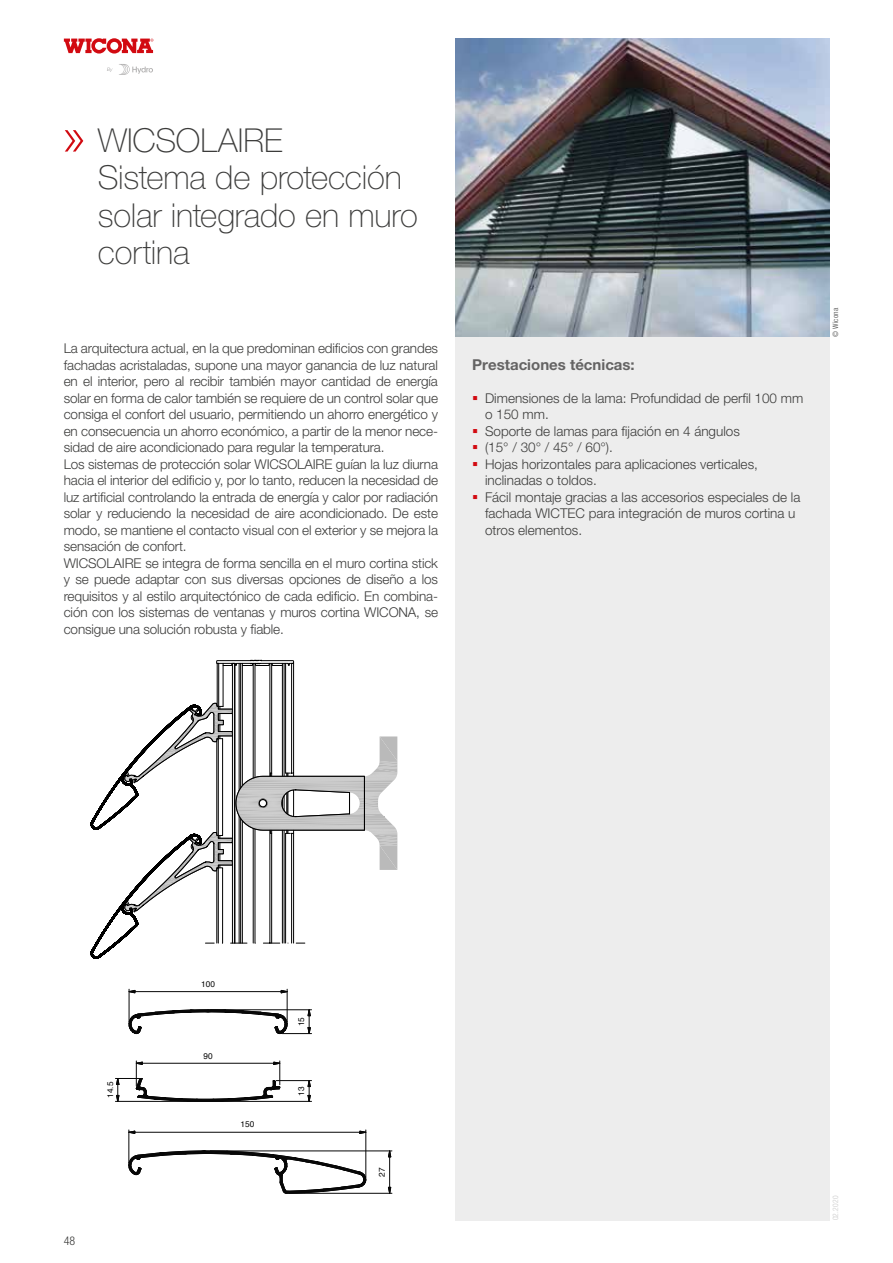
<style>
.page{position:relative;width:893px;height:1263px;background:#fff}
.page>*{position:absolute;margin:0;border:0;box-sizing:border-box;transform-origin:0 0}
.t1{font:100 33px/37.5px "Helvetica Neue LT Pro";letter-spacing:-.005em;color:#3c3c3b}
.t2{font:700 15px "Helvetica Neue LT Pro";color:#646363}
.t3{font:300 13.5px/16.5px "Helvetica Neue LT Pro";letter-spacing:-.01em;color:#3c3c3b}
.t4{font:300 condensed 12px "Helvetica Neue LT Std";color:#3c3c3b}
.t5{font:8.25px "Helvetica";color:#070707}
.t6{font:300 condensed 7.5px "Helvetica Neue LT Std";letter-spacing:.03em;color:#c6c6c6}
.t7{font:condensed 7.5px "Helvetica Neue LT Std";letter-spacing:.02em;color:#575756}
</style>
<div class="page">
<div style="left:455px;top:337px;width:374px;height:883px;background:#ededed"></div>
<svg style="left:64px;top:38px;width:89px;height:16px"></svg>
<svg style="left:107px;top:67px;width:6px;height:5px"></svg>
<svg style="left:119px;top:64px;width:34px;height:11px"></svg>
<img style="left:455px;top:38px;width:374px;height:299px">
<svg style="left:90px;top:660px;width:307px;height:299px"></svg>
<svg style="left:128px;top:1009px;width:163px;height:25px"></svg>
<svg style="left:128px;top:1150px;width:244px;height:44px"></svg>
<svg style="left:128px;top:990px;width:8px;height:3px"></svg>
<svg style="left:280px;top:990px;width:7px;height:3px"></svg>
<hr style="left:135px;top:991px;width:146px;height:1px;background:#070707">
<hr style="left:287px;top:989px;width:1px;height:33px;background:#070707">
<hr style="left:129px;top:989px;width:1px;height:33px;background:#070707">
<svg style="left:307px;top:1010px;width:4px;height:25px"></svg>
<hr style="left:282px;top:1033px;width:30px;height:1px;background:#070707">
<hr style="left:210px;top:1009px;width:102px;height:1px;background:#070707">
<svg style="left:307px;top:1081px;width:4px;height:20px"></svg>
<hr style="left:276px;top:1080px;width:36px;height:1px;background:#070707">
<hr style="left:208px;top:1101px;width:104px;height:1px;background:#070707">
<svg style="left:115px;top:1061px;width:179px;height:41px"></svg>
<hr style="left:115px;top:1101px;width:88px;height:1px;background:#070707">
<svg style="left:128px;top:1130px;width:8px;height:4px"></svg>
<svg style="left:359px;top:1130px;width:7px;height:4px"></svg>
<hr style="left:135px;top:1132px;width:225px;height:1px;background:#070707">
<hr style="left:129px;top:1130px;width:1px;height:33px;background:#070707">
<hr style="left:366px;top:1130px;width:1px;height:47px;background:#070707">
<svg style="left:388px;top:1151px;width:3px;height:6px"></svg>
<svg style="left:388px;top:1186px;width:3px;height:7px"></svg>
<hr style="left:389px;top:1157px;width:1px;height:30px;background:#070707">
<hr style="left:289px;top:1193px;width:103px;height:1px;background:#070707">
<hr style="left:210px;top:1150px;width:182px;height:1px;background:#070707">
<svg style="left:65px;top:130px;width:18px;height:22px"></svg>
<h1 class="t1" style="left:98px;top:121px;width:321px">WICSOLAIRE<br>Sistema de protección solar integrado en muro cortina</h1>
<p class="t3" style="left:64px;top:340px;width:376px">La arquitectura actual, en la que predominan edificios con grandes fachadas acristaladas, supone una mayor ganancia de luz natural en el interior, pero al recibir también mayor cantidad de energía solar en forma de calor también se requiere de un control solar que consiga el confort del usuario, permitiendo un ahorro energético y en consecuencia un ahorro económico, a partir de la menor nece&shy;sidad de aire acondicionado para regular la temperatura.<br>Los sistemas de protección solar WICSOLAIRE guían la luz diurna hacia el interior del edificio y, por lo tanto, reducen la necesidad de luz artificial controlando la entrada de energía y calor por radiación solar y reduciendo la necesidad de aire acondicionado. De este modo, se mantiene el contacto visual con el exterior y se mejora la sensación de confort.<br>WICSOLAIRE se integra de forma sencilla en el muro cortina stick y se puede adaptar con sus diversas opciones de diseño a los requisitos y al estilo arquitectónico de cada edificio. En combina&shy;ción con los sistemas de ventanas y muros cortina WICONA, se consigue una solución robusta y fiable.</p>
<p class="t2" style="left:472px;top:355px;width:164px">Prestaciones técnicas:</p>
<p class="t3" style="left:485px;top:389px;width:320px">Dimensiones de la lama: Profundidad de perfil 100 mm o 150 mm.<br>Soporte de lamas para fijación en 4 ángulos<br>(15° / 30° / 45° / 60°).<br>Hojas horizontales para aplicaciones verticales, inclinadas o toldos.<br>Fácil montaje gracias a las accesorios especiales de la fachada WICTEC para integración de muros cortina u otros elementos.</p>
<p class="t7" style="left:831px;top:337px;width:30px;rotate:-90deg">© Wicona</p>
<p class="t5" style="left:104px;top:1098px;width:18px;rotate:-90deg">14.5</p>
<p class="t4" style="left:64px;top:1234px;width:13px">48</p>
<p class="t5" style="left:201px;top:977px;width:15px">100</p>
<p class="t5" style="left:203px;top:1049px;width:11px">90</p>
<p class="t5" style="left:241px;top:1118px;width:15px">150</p>
<p class="t5" style="left:295px;top:1026px;width:11px;rotate:-90deg">15</p>
<p class="t5" style="left:295px;top:1095px;width:11px;rotate:-90deg">13</p>
<p class="t5" style="left:376px;top:1177px;width:11px;rotate:-90deg">27</p>
<p class="t6" style="left:831px;top:1220px;width:26px;rotate:-90deg">02.2020</p>
</div>
